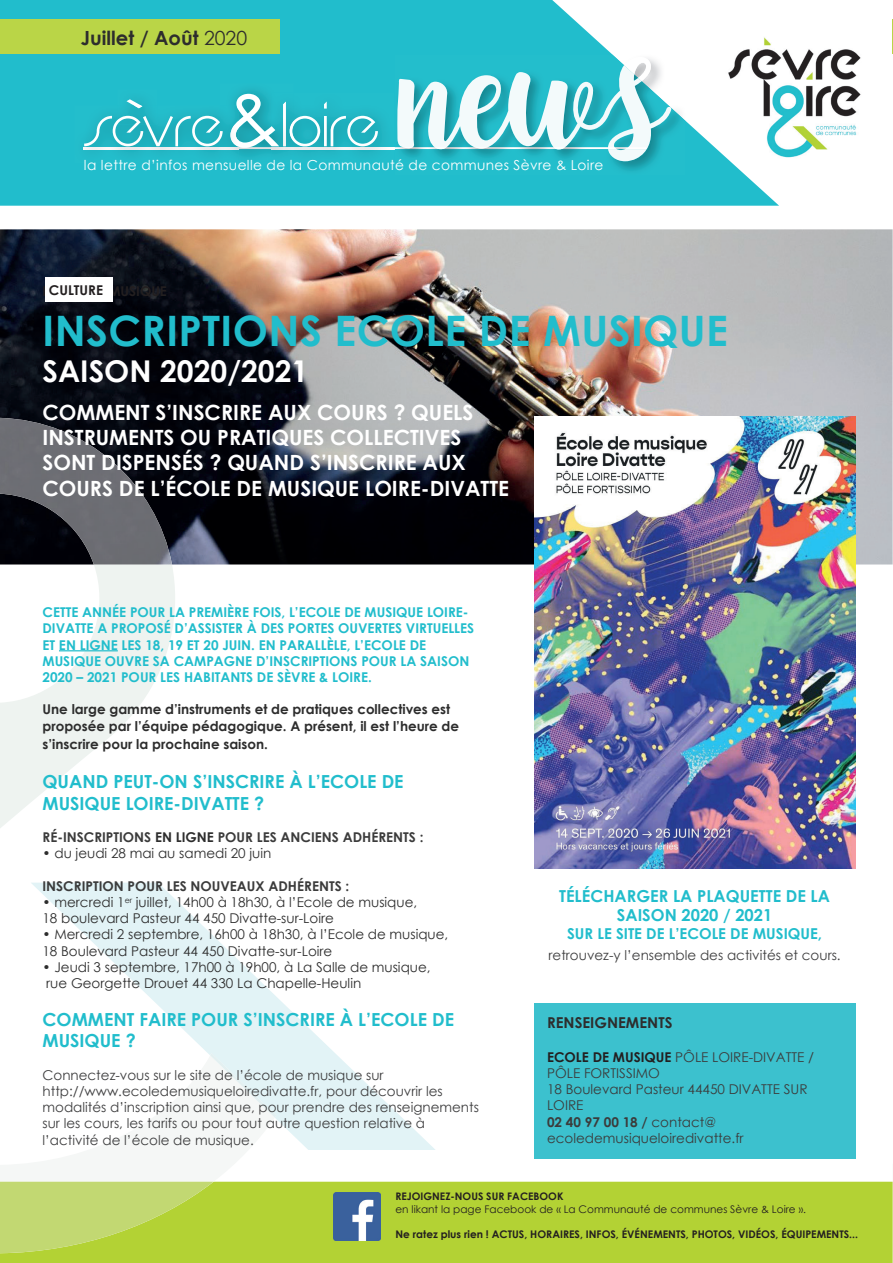
<style>
.page{position:relative;width:893px;height:1263px;background:#fff}
.page>*{position:absolute;margin:0;border:0;box-sizing:border-box;transform-origin:0 0}
.t1{font:700 42px "Century Gothic";letter-spacing:.01em;color:#21bdcc}
.t2{font:700 30px "Century Gothic";color:#fff}
.t3{font:700 21px/25.2px "Century Gothic";color:#fff}
.t4{font:700 19.5px "Century Gothic";color:#2d2d2d}
.t5{font:700 18px/21.6px "Century Gothic";color:#21bdcc}
.t6{font:700 16.5px/19.8px "Century Gothic";color:#21bdcc;text-align:center}
.t7{font:700 15px "Century Gothic";color:#21bdcc}
.t8{font:700 15px "Century Gothic";color:#2d2d2d}
.t9{font:13.8px "Century Gothic";letter-spacing:.025em;color:#fff}
.t10{font:13.5px/16.2px "Century Gothic";color:#2d2d2d}
.t11{font:13.5px/16.2px "Century Gothic";color:#3e3e3f}
.t12{font:700 13.5px/16.2px "Century Gothic";color:#21bdcc}
.t13{font:700 13.5px/16.2px "Century Gothic";color:#2d2d2d}
.t14{font:13.5px/16.2px "Century Gothic";color:#3b3b3b}
.t15{font:700 13.5px "Century Gothic";color:#3b3b3b}
.t16{font:700 13.5px "Century Gothic";color:#231f20}
.t17{font:700 10.5px "Century Gothic";color:#231f20}
.t18{font:10.5px "Century Gothic";color:#231f20}
.t19{font:700 10.35px "Century Gothic";color:#231f20}
.s1{font-weight:400}
.s2{color:#2d2d2d}
.s3{font-weight:700;color:#231f20}
.s4{font-weight:700}
</style>
<div class="page">
<img style="left:0;top:229px;width:893px;height:335px">
<svg style="left:31px;top:883px;width:404px;height:267px"></svg>
<svg style="left:0;top:564px;width:175px;height:264px"></svg>
<img style="left:0;top:418px;width:172px;height:146px">
<img style="left:779px;top:49px;width:82px;height:109px">
<svg style="left:0;top:0;width:779px;height:206px;fill:#21bdcc"></svg>
<div style="left:0;top:19px;width:280px;height:35px;background:#bad547"></div>
<img style="left:117px;top:89px;width:40px;height:5px">
<div style="left:0;top:1182px;width:893px;height:81px;background:#b3d234"></div>
<img style="left:334px;top:1192px;width:46px;height:48px">
<img style="left:294px;top:93px;width:100px;height:70px">
<img style="left:378px;top:147px;width:17px;height:2px">
<img style="left:220px;top:83px;width:74px;height:82px">
<img style="left:74px;top:105px;width:165px;height:58px">
<svg style="left:84px;top:94px;width:294px;height:55px;background:#4bc2cd"></svg>
<hr style="left:892px;top:19px;width:1px;height:34px;background:#bad547">
<img style="left:395px;top:55px;width:290px;height:120px">
<svg style="left:397px;top:57px;width:275px;height:104px"></svg>
<svg style="left:0;top:1053px;width:276px;height:200px"></svg>
<hr style="left:59px;top:650px;width:59px;height:1px;background:#21bdcc">
<div style="left:534px;top:1003px;width:322px;height:156px;background:#3cc1ce"></div>
<img style="left:534px;top:416px;width:321px;height:452px">
<div style="left:45px;top:277px;width:67px;height:25px;background:#fff"></div>
<h3 class="t4" style="left:81px;top:23px;width:168px">Juillet / Août <span class="s1">2020</span></h3>
<p class="t9" style="left:84px;top:155px;width:521px">la lettre d’infos mensuelle de la Communauté de communes Sèvre &amp; Loire</p>
<p class="t16" style="left:49px;top:280px;width:56px">CULTURE</p>
<p class="t16" style="left:43px;top:281px;width:126px">E OLE D MUSIQUE</p>
<h1 class="t1" style="left:43px;top:299px;width:687px">INSCRIPTIONS ECOLE DE MUSIQUE</h1>
<h2 class="t2" style="left:43px;top:348px;width:267px">SAISON 2020/2021</h2>
<h3 class="t3" style="left:43px;top:399px;width:468px">COMMENT S’INSCRIRE AUX COURS ? QUELS INSTRUMENTS OU PRATIQUES COLLECTIVES SONT DISPENSÉS ? QUAND S’INSCRIRE AUX COURS DE L’ÉCOLE DE MUSIQUE LOIRE-DIVATTE</h3>
<p class="t12" style="left:43px;top:603px;width:433px">CETTE ANNÉE POUR LA PREMIÈRE FOIS, L’ECOLE DE MUSIQUE LOIRE-DIVATTE A PROPOSÉ D’ASSISTER À DES PORTES OUVERTES VIRTUELLES ET EN LIGNE LES 18, 19 ET 20 JUIN. EN PARALLÈLE, L’ECOLE DE MUSIQUE OUVRE SA CAMPAGNE D’INSCRIPTIONS POUR LA SAISON 2020 – 2021 POUR LES HABITANTS DE SÈVRE &amp; LOIRE.</p>
<p class="t13" style="left:43px;top:701px;width:418px">Une large gamme d’instruments et de pratiques collectives est proposée par l’équipe pédagogique. A présent, il est l’heure de</p>
<p class="t13" style="left:43px;top:735px;width:227px">s’inscrire pour la prochaine saison.</p>
<h3 class="t5" style="left:43px;top:770px;width:363px">QUAND PEUT-ON S’INSCRIRE À L’ECOLE DE<br>MUSIQUE LOIRE-DIVATTE ?</h3>
<p class="t15" style="left:43px;top:827px;width:382px">RÉ-INSCRIPTIONS <span class="s2">EN LIGNE</span> POUR LES ANCIENS ADHÉRENTS :</p>
<p class="t10" style="left:43px;top:845px;width:230px">• du jeudi 28 mai au samedi 20 juin</p>
<p class="t15" style="left:43px;top:876px;width:308px">INSCRIPTION POUR LES NOUVEAUX ADHÉRENTS :</p>
<p class="t10" style="left:43px;top:894px;width:376px">• mercredi 1<sup>er</sup> juillet, 14h00 à 18h30, à l’Ecole de musique,<br>18 boulevard Pasteur 44 450 Divatte-sur-Loire</p>
<p class="t10" style="left:43px;top:926px;width:407px">• Mercredi 2 septembre, 16h00 à 18h30, à l’Ecole de musique,<br>18 Boulevard Pasteur 44 450 Divatte-sur-Loire</p>
<p class="t10" style="left:43px;top:959px;width:390px">• Jeudi 3 septembre, 17h00 à 19h00, à La Salle de musique, rue Georgette Drouet 44 330 La Chapelle-Heulin</p>
<h3 class="t5" style="left:43px;top:1008px;width:413px">COMMENT FAIRE POUR S’INSCRIRE À L’ECOLE DE<br>MUSIQUE ?</h3>
<p class="t11" style="left:43px;top:1067px;width:438px">Connectez-vous sur le site de l’école de musique sur http://www.ecoledemusiqueloiredivatte.fr, pour découvrir les modalités d’inscription ainsi que, pour prendre des renseignements sur les cours, les tarifs ou pour tout autre question relative à l’activité de l’école de musique.</p>
<p class="t6" style="left:559px;top:885px;width:272px">TÉLÉCHARGER LA PLAQUETTE DE LA<br>SAISON 2020 / 2021</p>
<p class="t7" style="left:567px;top:922px;width:256px">SUR LE SITE DE L’ECOLE DE MUSIQUE,</p>
<p class="t11" style="left:548px;top:947px;width:294px">retrouvez-y l’ensemble des activités et cours.</p>
<p class="t8" style="left:547px;top:1011px;width:127px">RENSEIGNEMENTS</p>
<p class="t14" style="left:547px;top:1048px;width:269px"><span class="s3">ECOLE DE MUSIQUE</span> PÔLE LOIRE-DIVATTE /<br>PÔLE FORTISSIMO<br>18 Boulevard Pasteur 44450 DIVATTE SUR<br>LOIRE<br><span class="s4">02 40 97 00 18 /</span> contact@ ecoledemusiqueloiredivatte.fr</p>
<p class="t19" style="left:395px;top:1189px;width:169px">REJOIGNEZ-NOUS SUR FACEBOOK</p>
<p class="t18" style="left:395px;top:1202px;width:412px">en likant la page Facebook de « La Communauté de communes Sèvre &amp; Loire ».</p>
<p class="t17" style="left:395px;top:1226px;width:464px">Ne ratez plus rien ! ACTUS, HORAIRES, INFOS, ÉVÉNEMENTS, PHOTOS, VIDÉOS, ÉQUIPEMENTS...</p>
</div>
